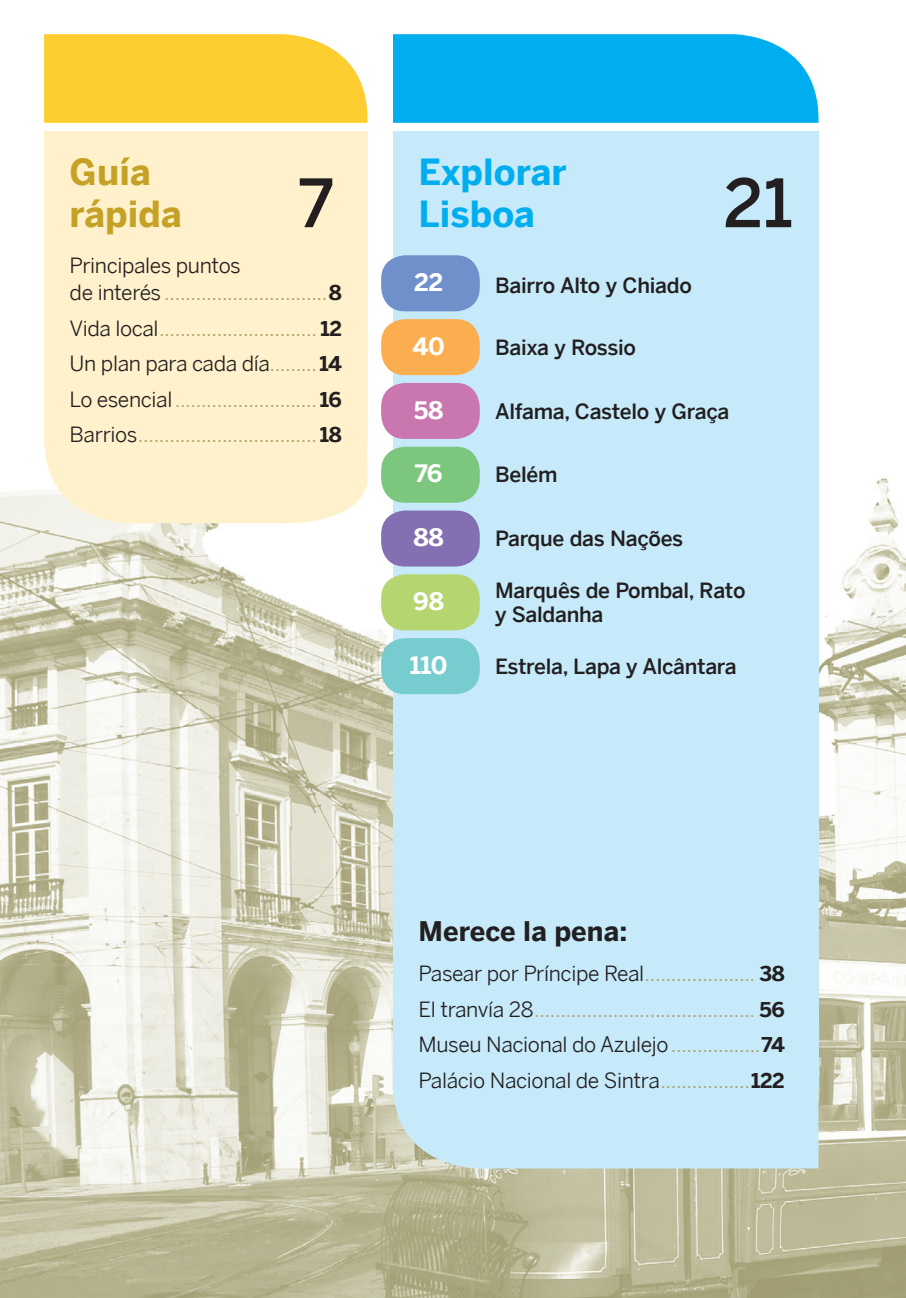
<style>
.page{position:relative;width:906px;height:1298px;background:#fff}
.page>*{position:absolute;margin:0;border:0;box-sizing:border-box;transform-origin:0 0}
.t1{font:500 66px "LP Benton Sans";color:#231f20}
.t2{font:700 36px/42px "LP Benton Sans";letter-spacing:.005em;color:#00aeef}
.t3{font:700 36px/42px "LP Benton Sans";letter-spacing:.005em;color:#c5a125}
.t4{font:700 27px "LP Benton Sans";letter-spacing:.005em;color:#231f20}
.t5{font:700 24px "LP Benton Sans";letter-spacing:-.01em;color:#fff}
.t6{font:21px/35.4px "LP Benton Sans";letter-spacing:-.02em;color:#aba468;text-align:justify}
.t7{font:500 21px/24px "LP Benton Sans";letter-spacing:-.015em;color:#231f20}
.s1{color:#231f20}
.s2{font-weight:700;font-size:20.4px;color:#231f20}
</style>
<div class="page">
<img style="left:0;top:289px;width:905px;height:1008px">
<svg style="left:44px;top:442px;width:323px;height:81px;background:#fdf1cf"></svg>
<div style="left:44px;top:131px;width:323px;height:128px;background:#fef1cc"></div>
<svg style="left:44px;top:34px;width:323px;height:89px;background:#fecf3a"></svg>
<div style="left:44px;top:257px;width:323px;height:185px;background:#fef1cc"></div>
<div style="left:393px;top:1087px;width:425px;height:81px;background:#c6eafa"></div>
<div style="left:393px;top:131px;width:425px;height:128px;background:#c6eafa"></div>
<div style="left:393px;top:34px;width:425px;height:89px;background:#00aeef"></div>
<div style="left:393px;top:257px;width:425px;height:830px;background:#c6eafa"></div>
<div style="left:381px;top:319px;width:98px;height:56px;background:#faae4f;border-radius:24px"></div>
<div style="left:381px;top:255px;width:98px;height:56px;background:#6f90ca;border-radius:24px"></div>
<div style="left:381px;top:383px;width:98px;height:56px;background:#ca77b0;border-radius:24px"></div>
<div style="left:381px;top:447px;width:98px;height:56px;background:#7cc67e;border-radius:24px"></div>
<div style="left:381px;top:510px;width:98px;height:56px;background:#846fb2;border-radius:24px"></div>
<div style="left:381px;top:574px;width:98px;height:56px;background:#b4d56f;border-radius:24px"></div>
<div style="left:381px;top:638px;width:98px;height:56px;background:#77ccd0;border-radius:24px"></div>
<h2 class="t3" style="left:70px;top:151px;width:114px">Guía rápida</h2>
<h1 class="t1" style="left:298px;top:159px;width:37px">7</h1>
<p class="t6" style="left:70px;top:252px;width:274px;line-height:27px"><span class="s1">Principales puntos<br>de interés</span> ...............................<span class="s2">8</span></p>
<p class="t6" style="left:70px;top:310px;width:274px"><span class="s1">Vida local</span> .............................. <span class="s2">12<br></span><span class="s1">Un plan para cada día</span>.........<span class="s2">14<br></span><span class="s1">Lo esencial</span> ........................... <span class="s2">16<br></span><span class="s1">Barrios</span> .................................. <span class="s2">18</span></p>
<h2 class="t2" style="left:418px;top:151px;width:150px">Explorar<br>Lisboa</h2>
<p class="t5" style="left:414px;top:265px;width:31px">22</p>
<p class="t5" style="left:412px;top:329px;width:34px">40</p>
<p class="t7" style="left:495px;top:273px;width:198px">Bairro Alto y Chiado</p>
<p class="t7" style="left:495px;top:335px;width:142px">Baixa y Rossio</p>
<h1 class="t1" style="left:723px;top:159px;width:71px">21</h1>
<p class="t5" style="left:414px;top:393px;width:31px">58</p>
<p class="t5" style="left:414px;top:456px;width:29px">76</p>
<p class="t5" style="left:413px;top:520px;width:32px">88</p>
<p class="t5" style="left:413px;top:584px;width:32px">98</p>
<p class="t5" style="left:409px;top:648px;width:39px">110</p>
<p class="t7" style="left:495px;top:399px;width:236px">Alfama, Castelo y Graça</p>
<p class="t7" style="left:495px;top:462px;width:64px">Belém</p>
<p class="t7" style="left:495px;top:526px;width:189px">Parque das Nações</p>
<p class="t7" style="left:495px;top:578px;width:252px">Marquês de Pombal, Rato y Saldanha</p>
<p class="t7" style="left:495px;top:654px;width:243px">Estrela, Lapa y Alcântara</p>
<p class="t4" style="left:418px;top:912px;width:210px">Merece la pena:</p>
<p class="t6" style="left:418px;top:955px;width:368px"><span class="s1">Pasear por Príncipe Real</span> ..................... <span class="s2">38<br></span><span class="s1">El tranvía 28</span> .......................................... <span class="s2">56<br></span><span class="s1">Museu Nacional do Azulejo</span> .................<span class="s2">74<br></span><span class="s1">Palácio Nacional de Sintra</span> .................<span class="s2">122</span></p>
</div>
